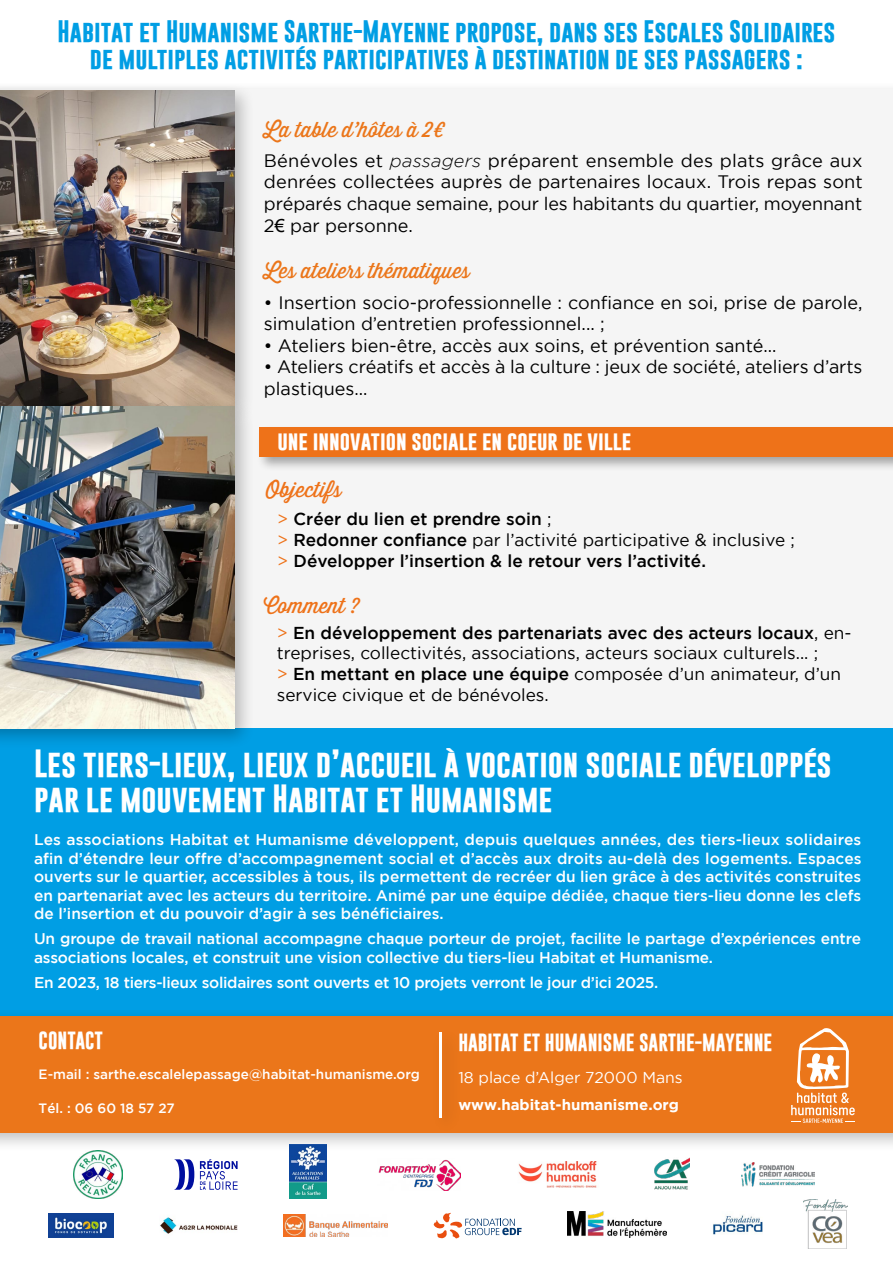
<style>
.page{position:relative;width:893px;height:1263px;background:#fff}
.page>*{position:absolute;margin:0;border:0;box-sizing:border-box;transform-origin:0 0}
.t1{font:700 28.5px/34.2px "Gobold";color:#fff}
.t2{font:700 22.5px/27px "Gobold";color:#009ee4;text-align:center}
.t3{font:21px "Thirsty Script";color:#eb761a}
.t4{font:21px "Thirsty Script";color:#ee7219}
.t5{font:700 19.5px "Gobold";color:#fff}
.t6{font:18px/21.6px "Gotham";color:#000}
.t7{font:700 18px "Gobold";color:#fff}
.t8{font:17.25px/20.7px "Gotham";color:#000}
.t9{font:500 17.25px/20.7px "Gotham";color:#000}
.t10{font:15.75px "Gotham";color:#fff}
.t11{font:500 15.45px/18.6px "Gotham";letter-spacing:-.01em;color:#fff;text-align:justify}
.t12{font:700 15px "Gotham";color:#fff}
.t13{font:500 13.5px "Gotham";color:#fff}
.s1{font-weight:300;font-style:italic}
.s2{font-family:"Arial"}
.s3{font-weight:400;color:#ee7219}
.s4{font-weight:400}
.s5{color:#ee7219}
.s6{font-weight:500}
</style>
<div class="page">
<div style="left:0;top:89px;width:893px;height:671px;background:#f5f5f5"></div>
<div style="left:0;top:729px;width:893px;height:287px;background:#009ee4"></div>
<div style="left:0;top:82px;width:255px;height:345px;background:#000;opacity:.25"></div>
<img style="left:0;top:91px;width:234px;height:307px">
<div style="left:0;top:398px;width:255px;height:351px;background:#000;opacity:.25"></div>
<div style="left:0;top:1008px;width:893px;height:145px;background:#000;opacity:.25"></div>
<div style="left:0;top:1016px;width:893px;height:117px;background:#eb761a"></div>
<div style="left:432px;top:1025px;width:30px;height:111px;background:#e87419"></div>
<hr style="left:439px;top:1032px;width:3px;height:85px;background:#fff">
<svg style="left:791px;top:1028px;width:64px;height:95px"></svg>
<div style="left:256px;top:424px;width:637px;height:48px;background:#000;opacity:.34"></div>
<div style="left:259px;top:428px;width:634px;height:29px;background:#ee7219"></div>
<img style="left:518px;top:1161px;width:79px;height:26px">
<img style="left:74px;top:1150px;width:48px;height:49px">
<svg style="left:174px;top:1159px;width:20px;height:31px"></svg>
<svg style="left:200px;top:1159px;width:38px;height:31px"></svg>
<img style="left:378px;top:1159px;width:83px;height:31px">
<img style="left:49px;top:1213px;width:65px;height:25px">
<img style="left:160px;top:1217px;width:78px;height:17px">
<img style="left:284px;top:1215px;width:104px;height:21px">
<img style="left:654px;top:1158px;width:35px;height:32px">
<img style="left:741px;top:1163px;width:73px;height:23px">
<svg style="left:434px;top:1213px;width:88px;height:25px"></svg>
<img style="left:568px;top:1212px;width:98px;height:25px">
<img style="left:289px;top:1145px;width:37px;height:54px">
<img style="left:713px;top:1215px;width:50px;height:20px">
<img style="left:804px;top:1200px;width:43px;height:48px">
<h2 class="t2" style="left:58px;top:19px;width:779px">Habitat et Humanisme Sarthe-Mayenne propose, dans ses Escales Solidaires de multiples activités participatives à destination de ses passagers :</h2>
<h3 class="t3" style="left:264px;top:119px;width:182px">La table d’hôtes à 2€</h3>
<p class="t6" style="left:264px;top:151px;width:600px;text-align:justify">Bénévoles et <span class="s1">passagers</span> préparent ensemble des plats grâce aux denrées collectées auprès de partenaires locaux. Trois repas sont préparés chaque semaine, pour les habitants du quartier, moyennant 2<span class="s2">€</span> par personne.</p>
<h3 class="t3" style="left:264px;top:261px;width:207px">Les ateliers thématiques</h3>
<p class="t6" style="left:264px;top:291px;width:600px">• Insertion socio-professionnelle : confiance en soi, prise de parole, simulation d’entretien professionnel... ;</p>
<p class="t6" style="left:264px;top:336px;width:514px">• Ateliers bien-être, accès aux soins, et prévention santé…</p>
<p class="t6" style="left:264px;top:357px;width:600px">• Ateliers créatifs et accès à la culture : jeux de société, ateliers d’arts plastiques…</p>
<p class="t5" style="left:277px;top:430px;width:356px">une innovation sociale en coeur de ville</p>
<h3 class="t4" style="left:266px;top:479px;width:77px">Objectifs</h3>
<p class="t9" style="left:277px;top:510px;width:519px"><span class="s3">&gt;</span> Créer du lien et prendre soin <span class="s4">;<br></span><span class="s3">&gt;</span> Redonner confiance <span class="s4">par l’activité participative &amp; inclusive ; </span><span class="s3">&gt;</span> Développer l’insertion &amp; le retour vers l’activité.</p>
<h3 class="t4" style="left:264px;top:595px;width:97px">Comment ?</h3>
<p class="t8" style="left:277px;top:623px;width:576px"><span class="s5">&gt;</span> <span class="s6">En développement des partenariats avec des acteurs locaux</span>, en&shy;treprises, collectivités, associations, acteurs sociaux culturels... ;<br><span class="s5">&gt;</span> <span class="s6">En mettant en place une équipe</span> composée d’un animateur, d’un service civique et de bénévoles.</p>
<h1 class="t1" style="left:34px;top:748px;width:799px">Les tiers-lieux, lieux d’accueil à vocation sociale développés par le mouvement Habitat et Humanisme</h1>
<p class="t11" style="left:34px;top:831px;width:829px">Les associations Habitat et Humanisme développent, depuis quelques années, des tiers-lieux solidaires afin d’étendre leur offre d’accompagnement social et d’accès aux droits au-delà des logements. Espaces ouverts sur le quartier, accessibles à tous, ils permettent de recréer du lien grâce à des activités construites en partenariat avec les acteurs du territoire. Animé par une équipe dédiée, chaque tiers-lieu donne les clefs de l’insertion et du pouvoir d’agir à ses bénéficiaires.</p>
<p class="t11" style="left:34px;top:930px;width:829px">Un groupe de travail national accompagne chaque porteur de projet, facilite le partage d’expériences entre associations locales, et construit une vision collective du tiers-lieu Habitat et Humanisme.</p>
<p class="t11" style="left:34px;top:974px;width:626px">En 2023, 18 tiers-lieux solidaires sont ouverts et 10 projets verront le jour d’ici 2025.</p>
<p class="t7" style="left:39px;top:1031px;width:66px">CONTACT</p>
<p class="t13" style="left:39px;top:1069px;width:383px">E-mail : sarthe.escalelepassage@habitat-humanisme.org</p>
<p class="t13" style="left:39px;top:1103px;width:138px">Tél. : 06 60 18 57 27</p>
<p class="t7" style="left:458px;top:1032px;width:315px">HABITAT ET HUMANISME SARTHE-MAYENNE</p>
<p class="t10" style="left:458px;top:1071px;width:226px">18 place d’Alger 72000 Mans</p>
<p class="t12" style="left:458px;top:1099px;width:222px">www.habitat-humanisme.org</p>
</div>
